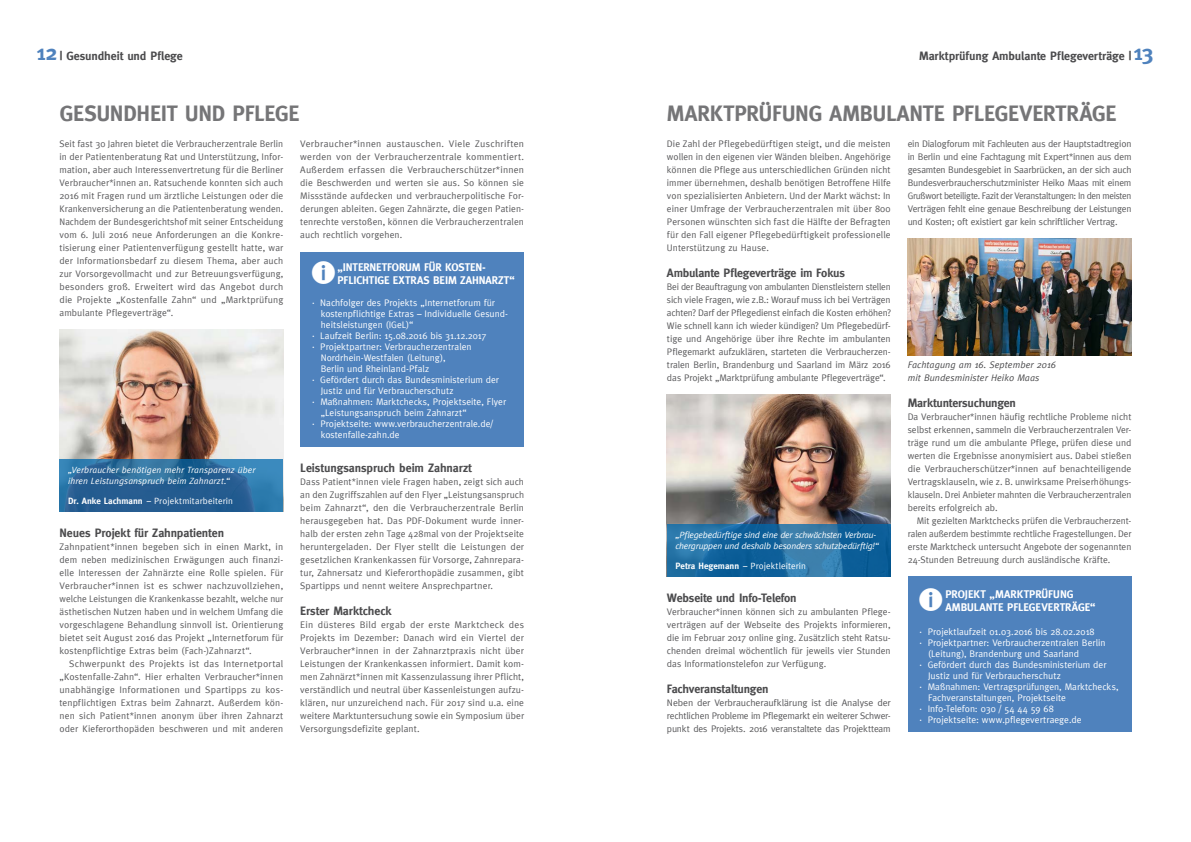
<style>
.page{position:relative;width:1191px;height:842px;background:#fff}
.page>*{position:absolute;margin:0;border:0;box-sizing:border-box;transform-origin:0 0}
.t1{font:700 22px "Meta";letter-spacing:-.005em;color:#757577}
.t2{font:700 22px "Meta";color:#4f82bd}
.t3{font:700 12px "Meta";letter-spacing:-.01em;color:#4b4b4d}
.t4{font:700 11px/13px "Meta";letter-spacing:-.005em;color:#fff}
.t5{font:9.5px/13px "Meta";letter-spacing:.01em;color:#58585a;text-align:justify}
.t6{font:9.5px "Meta";letter-spacing:.005em;color:#fff}
.t7{font:italic 9.5px/13px "Meta";letter-spacing:.01em;color:#4b4b4d}
.t8{font:italic 9px/10.8px "Meta";letter-spacing:-.01em;color:#fff}
.t9{font:italic 9px/10.8px "Meta";letter-spacing:.01em;color:#fff}
.t10{font:9px "Meta";letter-spacing:.015em;color:#fff}
.s1{font-weight:700}
</style>
<div class="page">
<div style="left:300px;top:252px;width:224px;height:194px;background:#4f82bd"></div>
<div style="left:907px;top:576px;width:224px;height:156px;background:#4f82bd"></div>
<img style="left:60px;top:329px;width:223px;height:130px">
<img style="left:667px;top:394px;width:223px;height:130px">
<svg style="left:60px;top:459px;width:223px;height:52px;background:#29689b"></svg>
<svg style="left:667px;top:524px;width:223px;height:52px;background:#1d6ba1"></svg>
<img style="left:907px;top:238px;width:224px;height:117px">
<h1 class="t2" style="left:36px;top:40px;width:23px">12</h1>
<h1 class="t2" style="left:1133px;top:40px;width:22px">13</h1>
<p class="t3" style="left:60px;top:49px;width:125px">| Gesundheit und Pflege</p>
<p class="t3" style="left:919px;top:49px;width:214px">Marktprüfung Ambulante Pflegeverträge |</p>
<h1 class="t1" style="left:667px;top:101px;width:451px">MARKTPRÜFUNG AMBULANTE PFLEGEVERTRÄGE</h1>
<h1 class="t1" style="left:60px;top:101px;width:241px">GESUNDHEIT UND PFLEGE</h1>
<p class="t5" style="left:60px;top:137px;width:225px">Seit fast 30 Jahren bietet die Verbraucherzentrale Berlin in der Patientenberatung Rat und Unterstützung, Infor&shy;mation, aber auch Interessenvertretung für die Berliner Verbraucher*innen an. Ratsuchende konnten sich auch 2016 mit Fragen rund um ärztliche Leistungen oder die Krankenversicherung an die Patientenberatung wenden.<br>Nachdem der Bundesgerichtshof mit seiner Entscheidung vom 6. Juli 2016 neue Anforderungen an die Konkre&shy;tisierung einer Patientenverfügung gestellt hatte, war der Informationsbedarf zu diesem Thema, aber auch zur Vorsorgevollmacht und zur Betreuungsverfügung, besonders groß. Erweitert wird das Angebot durch die Projekte „Kostenfalle Zahn“ und „Marktprüfung ambulante Pflegeverträge“.</p>
<p class="t9" style="left:68px;top:465px;width:189px">„Verbraucher benötigen mehr Transparenz über ihren Leistungsanspruch beim Zahnarzt.“</p>
<p class="t10" style="left:68px;top:495px;width:167px"><span class="s1">Dr. Anke Lachmann</span> – Projektmitarbeiterin</p>
<p class="t3" style="left:60px;top:526px;width:166px">Neues Projekt für Zahnpatienten</p>
<p class="t5" style="left:60px;top:540px;width:225px">Zahnpatient*innen begeben sich in einen Markt, in dem neben medizinischen Erwägungen auch finanzi&shy;elle Interessen der Zahnärzte eine Rolle spielen. Für Verbraucher*innen ist es schwer nachzuvollziehen, welche Leistungen die Krankenkasse bezahlt, welche nur ästhetischen Nutzen haben und in welchem Umfang die vorgeschlagene Behandlung sinnvoll ist. Orientierung bietet seit August 2016 das Projekt „Internetforum für kostenpflichtige Extras beim (Fach-)Zahnarzt“.</p>
<p class="t5" style="left:60px;top:657px;width:225px;text-indent:10px">Schwerpunkt des Projekts ist das Internetportal „Kostenfalle-Zahn“. Hier erhalten Verbraucher*innen unabhängige Informationen und Spartipps zu kos&shy;tenpflichtigen Extras beim Zahnarzt. Außerdem kön&shy;nen sich Patient*innen anonym über ihren Zahnarzt oder Kieferorthopäden beschweren und mit anderen</p>
<p class="t5" style="left:300px;top:137px;width:225px">Verbraucher*innen austauschen. Viele Zuschriften werden von der Verbraucherzentrale kommentiert.<br>Außerdem erfassen die Verbraucherschützer*innen die Beschwerden und werten sie aus. So können sie Missstände aufdecken und verbraucherpolitische For&shy;derungen ableiten. Gegen Zahnärzte, die gegen Patien&shy;tenrechte verstoßen, können die Verbraucherzentralen auch rechtlich vorgehen.</p>
<p class="t4" style="left:337px;top:261px;width:179px">„INTERNETFORUM FÜR KOSTEN-<br>PFLICHTIGE EXTRAS BEIM ZAHNARZT“</p>
<p class="t6" style="left:312px;top:297px;width:184px">∙ Nachfolger des Projekts „Internetforum für</p>
<p class="t6" style="left:321px;top:308px;width:189px">kostenpflichtige Extras – Individuelle Gesund-</p>
<p class="t6" style="left:321px;top:319px;width:94px">heitsleistungen (IGeL)“</p>
<p class="t6" style="left:312px;top:330px;width:176px">∙ Laufzeit Berlin: 15.08.2016 bis 31.12.2017</p>
<p class="t6" style="left:312px;top:341px;width:161px">∙ Projektpartner: Verbraucherzentralen</p>
<p class="t6" style="left:321px;top:352px;width:126px">Nordrhein-Westfalen (Leitung),</p>
<p class="t6" style="left:321px;top:363px;width:110px">Berlin und Rheinland-Pfalz</p>
<p class="t6" style="left:312px;top:374px;width:188px">∙ Gefördert durch das Bundesministerium der</p>
<p class="t6" style="left:321px;top:385px;width:134px">Justiz und für Verbraucherschutz</p>
<p class="t6" style="left:312px;top:396px;width:195px">∙ Maßnahmen: Marktchecks, Projektseite, Flyer</p>
<p class="t6" style="left:321px;top:407px;width:148px">„Leistungsanspruch beim Zahnarzt“</p>
<p class="t6" style="left:312px;top:418px;width:182px">∙ Projektseite: www.verbraucherzentrale.de/</p>
<p class="t6" style="left:321px;top:429px;width:80px">kostenfalle-zahn.de</p>
<p class="t3" style="left:300px;top:461px;width:173px">Leistungsanspruch beim Zahnarzt</p>
<p class="t5" style="left:300px;top:475px;width:225px">Dass Patient*innen viele Fragen haben, zeigt sich auch an den Zugriffszahlen auf den Flyer „Leistungsanspruch beim Zahnarzt“, den die Verbraucherzentrale Berlin herausgegeben hat. Das PDF-Dokument wurde inner&shy;halb der ersten zehn Tage 428mal von der Projektseite heruntergeladen. Der Flyer stellt die Leistungen der gesetzlichen Krankenkassen für Vorsorge, Zahnrepara&shy;tur, Zahnersatz und Kieferorthopädie zusammen, gibt Spartipps und nennt weitere Ansprechpartner.</p>
<p class="t3" style="left:300px;top:604px;width:93px">Erster Marktcheck</p>
<p class="t5" style="left:300px;top:618px;width:225px">Ein düsteres Bild ergab der erste Marktcheck des Projekts im Dezember: Danach wird ein Viertel der Verbraucher*innen in der Zahnarztpraxis nicht über Leistungen der Krankenkassen informiert. Damit kom&shy;men Zahnärzt*innen mit Kassenzulassung ihrer Pflicht, verständlich und neutral über Kassenleistungen aufzu&shy;klären, nur unzureichend nach. Für 2017 sind u.a. eine weitere Marktuntersuchung sowie ein Symposium über Versorgungsdefizite geplant.</p>
<p class="t5" style="left:667px;top:137px;width:225px">Die Zahl der Pflegebedürftigen steigt, und die meisten wollen in den eigenen vier Wänden bleiben. Angehörige können die Pflege aus unterschiedlichen Gründen nicht immer übernehmen, deshalb benötigen Betroffene Hilfe von spezialisierten Anbietern. Und der Markt wächst: In einer Umfrage der Verbraucherzentralen mit über 800<br>Personen wünschten sich fast die Hälfte der Befragten für den Fall eigener Pflegebedürftigkeit professionelle Unterstützung zu Hause.</p>
<p class="t3" style="left:667px;top:266px;width:180px">Ambulante Pflegeverträge im Fokus</p>
<p class="t5" style="left:667px;top:280px;width:225px">Bei der Beauftragung von ambulanten Dienstleistern stellen sich viele Fragen, wie z.B.: Worauf muss ich bei Verträgen achten? Darf der Pflegedienst einfach die Kosten erhöhen?<br>Wie schnell kann ich wieder kündigen? Um Pflegebedürf&shy;tige und Angehörige über ihre Rechte im ambulanten Pflegemarkt aufzuklären, starteten die Verbraucherzen&shy;tralen Berlin, Brandenburg und Saarland im März 2016 das Projekt „Marktprüfung ambulante Pflegeverträge“.</p>
<p class="t8" style="left:675px;top:530px;width:205px">„Pflegebedürftige sind eine der schwächsten Verbrau&shy;chergruppen und deshalb besonders schutzbedürftig!“</p>
<p class="t10" style="left:675px;top:560px;width:132px"><span class="s1">Petra Hegemann</span> – Projektleiterin</p>
<p class="t3" style="left:667px;top:591px;width:131px">Webseite und Info-Telefon</p>
<p class="t5" style="left:667px;top:605px;width:225px">Verbraucher*innen können sich zu ambulanten Pflege&shy;verträgen auf der Webseite des Projekts informieren, die im Februar 2017 online ging. Zusätzlich steht Ratsu&shy;chenden dreimal wöchentlich für jeweils vier Stunden das Informationstelefon zur Verfügung.</p>
<p class="t3" style="left:667px;top:682px;width:103px">Fachveranstaltungen</p>
<p class="t5" style="left:667px;top:696px;width:225px">Neben der Verbraucheraufklärung ist die Analyse der rechtlichen Probleme im Pflegemarkt ein weiterer Schwer&shy;punkt des Projekts. 2016 veranstaltete das Projektteam</p>
<p class="t5" style="left:907px;top:137px;width:225px">ein Dialogforum mit Fachleuten aus der Hauptstadtregion in Berlin und eine Fachtagung mit Expert*innen aus dem gesamten Bundesgebiet in Saarbrücken, an der sich auch Bundesverbraucherschutzminister Heiko Maas mit einem Grußwort beteiligte. Fazit der Veranstaltungen: In den meisten Verträgen fehlt eine genaue Beschreibung der Leistungen und Kosten; oft existiert gar kein schriftlicher Vertrag.</p>
<p class="t7" style="left:907px;top:358px;width:150px">Fachtagung am 16. September 2016 mit Bundesminister Heiko Maas</p>
<p class="t3" style="left:907px;top:396px;width:110px">Marktuntersuchungen</p>
<p class="t5" style="left:907px;top:410px;width:225px">Da Verbraucher*innen häufig rechtliche Probleme nicht selbst erkennen, sammeln die Verbraucherzentralen Ver&shy;träge rund um die ambulante Pflege, prüfen diese und werten die Ergebnisse anonymisiert aus. Dabei stießen die Verbraucherschützer*innen auf benachteiligende Vertragsklauseln, wie z. B. unwirksame Preiserhöhungs&shy;klauseln. Drei Anbieter mahnten die Verbraucherzentralen bereits erfolgreich ab.</p>
<p class="t5" style="left:907px;top:514px;width:225px;text-indent:9px">Mit gezielten Marktchecks prüfen die Verbraucherzent&shy;ralen außerdem bestimmte rechtliche Fragestellungen. Der erste Marktcheck untersucht Angebote der sogenannten 24-Stunden Betreuung durch ausländische Kräfte.</p>
<p class="t4" style="left:945px;top:588px;width:152px">PROJEKT „MARKTPRÜFUNG<br>AMBULANTE PFLEGEVERTRÄGE“</p>
<p class="t6" style="left:919px;top:626px;width:176px">∙ Projektlaufzeit 01.03.2016 bis 28.02.2018</p>
<p class="t6" style="left:919px;top:637px;width:187px">∙ Projektpartner: Verbraucherzentralen Berlin</p>
<p class="t6" style="left:928px;top:648px;width:153px">(Leitung), Brandenburg und Saarland</p>
<p class="t6" style="left:919px;top:659px;width:188px">∙ Gefördert durch das Bundesministerium der</p>
<p class="t6" style="left:928px;top:670px;width:134px">Justiz und für Verbraucherschutz</p>
<p class="t6" style="left:919px;top:681px;width:200px">∙ Maßnahmen: Vertragsprüfungen, Marktchecks,</p>
<p class="t6" style="left:928px;top:692px;width:139px">Fachveranstaltungen, Projektseite</p>
<p class="t6" style="left:919px;top:703px;width:136px">∙ Info-Telefon: 030 / 54 44 59 68</p>
<p class="t6" style="left:919px;top:714px;width:163px">∙ Projektseite: www.pflegevertraege.de</p>
</div>
